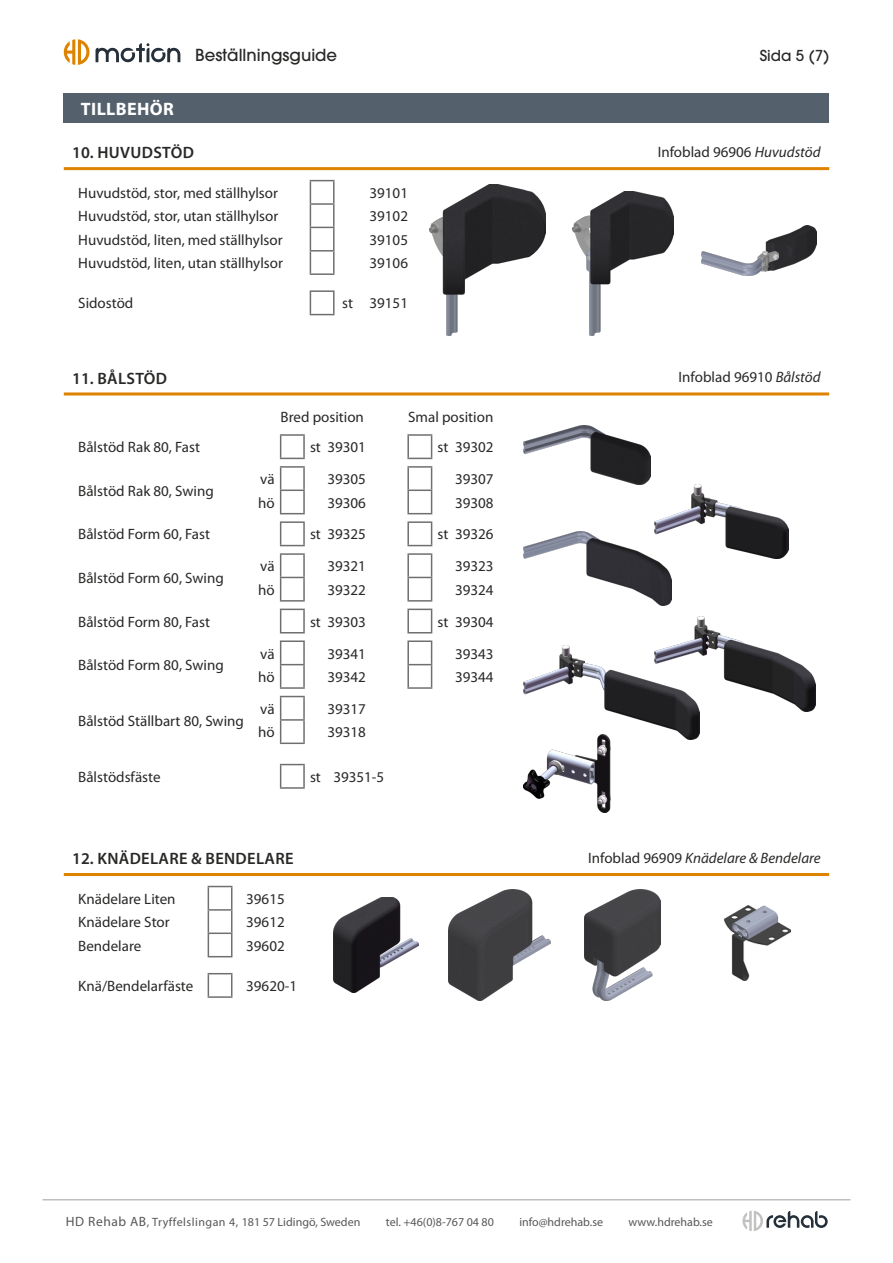
<style>
.page{position:relative;width:893px;height:1263px;background:#fff}
.page>*{position:absolute;margin:0;border:0;box-sizing:border-box;transform-origin:0 0}
.t1{font:700 18px "Myriad Pro";letter-spacing:.02em;color:#fff}
.t2{font:600 16.5px "Myriad Pro";letter-spacing:.02em;color:#282827}
.t3{font:500 16.5px "ITC Avant Garde Pro";color:#282827}
.t4{font:15px "Myriad Pro";color:#282827}
.t5{font:italic 15px "Myriad Pro";color:#282827}
.t6{font:500 15px "ITC Avant Garde Pro";color:#282827}
.t7{font:12px "Myriad Pro";color:#575756}
.s1{font-style:italic}
.s2{font-style:normal}
.s3{font-size:13.5px}
</style>
<div class="page">
<svg style="left:742px;top:1211px;width:86px;height:20px"></svg>
<hr style="left:43px;top:1199px;width:807px;height:1px;background:#9d9d9c">
<svg style="left:96px;top:43px;width:84px;height:19px"></svg>
<svg style="left:64px;top:39px;width:26px;height:26px"></svg>
<svg style="left:208px;top:886px;width:24px;height:71px"></svg>
<svg style="left:208px;top:973px;width:24px;height:23px"></svg>
<hr style="left:208px;top:996px;width:24px;height:2px;background:#706f6f">
<hr style="left:64px;top:873px;width:765px;height:3px;background:#dd8300">
<hr style="left:280px;top:434px;width:25px;height:2px;background:#706f6f">
<hr style="left:407px;top:434px;width:25px;height:2px;background:#706f6f">
<svg style="left:280px;top:436px;width:25px;height:23px"></svg>
<svg style="left:407px;top:436px;width:25px;height:23px"></svg>
<hr style="left:280px;top:466px;width:25px;height:2px;background:#706f6f">
<hr style="left:407px;top:466px;width:25px;height:2px;background:#706f6f">
<svg style="left:280px;top:468px;width:25px;height:46px"></svg>
<svg style="left:407px;top:468px;width:25px;height:46px"></svg>
<hr style="left:280px;top:521px;width:25px;height:2px;background:#706f6f">
<hr style="left:407px;top:521px;width:25px;height:2px;background:#706f6f">
<svg style="left:280px;top:523px;width:25px;height:23px"></svg>
<svg style="left:407px;top:523px;width:25px;height:23px"></svg>
<hr style="left:280px;top:553px;width:25px;height:2px;background:#706f6f">
<hr style="left:407px;top:553px;width:25px;height:2px;background:#706f6f">
<svg style="left:280px;top:555px;width:25px;height:45px"></svg>
<hr style="left:303px;top:578px;width:2px;height:22px;background:#706f6f">
<svg style="left:407px;top:555px;width:25px;height:45px"></svg>
<hr style="left:280px;top:600px;width:25px;height:2px;background:#706f6f">
<hr style="left:407px;top:600px;width:25px;height:2px;background:#706f6f">
<svg style="left:280px;top:609px;width:25px;height:24px"></svg>
<svg style="left:407px;top:609px;width:25px;height:24px"></svg>
<hr style="left:280px;top:640px;width:25px;height:2px;background:#706f6f">
<hr style="left:407px;top:640px;width:25px;height:2px;background:#706f6f">
<svg style="left:280px;top:642px;width:25px;height:45px"></svg>
<hr style="left:303px;top:665px;width:2px;height:22px;background:#706f6f">
<svg style="left:407px;top:642px;width:25px;height:45px"></svg>
<hr style="left:280px;top:687px;width:25px;height:2px;background:#706f6f">
<hr style="left:407px;top:687px;width:25px;height:2px;background:#706f6f">
<svg style="left:280px;top:696px;width:25px;height:46px"></svg>
<hr style="left:303px;top:721px;width:2px;height:21px;background:#706f6f">
<hr style="left:280px;top:742px;width:25px;height:2px;background:#706f6f">
<svg style="left:280px;top:764px;width:25px;height:23px"></svg>
<hr style="left:303px;top:765px;width:2px;height:22px;background:#706f6f">
<hr style="left:280px;top:787px;width:25px;height:2px;background:#706f6f">
<hr style="left:64px;top:392px;width:765px;height:3px;background:#dd8300">
<svg style="left:310px;top:180px;width:25px;height:93px"></svg>
<hr style="left:333px;top:252px;width:2px;height:21px;background:#706f6f">
<hr style="left:310px;top:273px;width:25px;height:2px;background:#706f6f">
<hr style="left:310px;top:290px;width:25px;height:2px;background:#706f6f">
<svg style="left:310px;top:292px;width:25px;height:23px"></svg>
<hr style="left:64px;top:167px;width:765px;height:3px;background:#dd8300">
<div style="left:64px;top:94px;width:765px;height:29px;background:#54616c"></div>
<img style="left:448px;top:889px;width:103px;height:111px">
<img style="left:585px;top:889px;width:76px;height:111px">
<img style="left:724px;top:905px;width:67px;height:76px">
<img style="left:334px;top:897px;width:84px;height:95px">
<img style="left:523px;top:645px;width:177px;height:94px">
<img style="left:655px;top:485px;width:133px;height:73px">
<img style="left:523px;top:425px;width:127px;height:60px">
<img style="left:523px;top:735px;width:87px;height:77px">
<img style="left:429px;top:184px;width:116px;height:151px">
<img style="left:573px;top:192px;width:101px;height:143px">
<img style="left:702px;top:225px;width:114px;height:50px">
<img style="left:655px;top:616px;width:160px;height:95px">
<img style="left:523px;top:531px;width:149px;height:75px">
<p class="t1" style="left:81px;top:97px;width:94px">TILLBEHÖR</p>
<p class="t3" style="left:195px;top:45px;width:144px">Beställningsguide</p>
<p class="t6" style="left:760px;top:46px;width:71px">Sida 5 (7)</p>
<p class="t2" style="left:72px;top:142px;width:123px">10. HUVUDSTÖD</p>
<p class="t4" style="left:658px;top:143px;width:164px">Infoblad 96906 <span class="s1">Huvudstöd</span></p>
<p class="t4" style="left:78px;top:184px;width:201px">Huvudstöd, stor, med ställhylsor</p>
<p class="t4" style="left:370px;top:184px;width:40px">39101</p>
<p class="t4" style="left:78px;top:207px;width:202px">Huvudstöd, stor, utan ställhylsor</p>
<p class="t4" style="left:370px;top:207px;width:40px">39102</p>
<p class="t4" style="left:78px;top:230px;width:206px">Huvudstöd, liten, med ställhylsor</p>
<p class="t4" style="left:370px;top:230px;width:40px">39105</p>
<p class="t4" style="left:78px;top:254px;width:206px">Huvudstöd, liten, utan ställhylsor</p>
<p class="t4" style="left:370px;top:254px;width:40px">39106</p>
<p class="t4" style="left:78px;top:294px;width:57px">Sidostöd</p>
<p class="t4" style="left:342px;top:294px;width:67px">st 39151</p>
<p class="t2" style="left:72px;top:368px;width:96px">11. BÅLSTÖD</p>
<p class="t4" style="left:679px;top:368px;width:144px">Infoblad 96910 <span class="s1">Bålstöd</span></p>
<p class="t4" style="left:281px;top:408px;width:85px">Bred position</p>
<p class="t4" style="left:408px;top:408px;width:87px">Smal position</p>
<p class="t4" style="left:78px;top:438px;width:123px">Bålstöd Rak 80, Fast</p>
<p class="t4" style="left:310px;top:438px;width:57px">st 39301</p>
<p class="t4" style="left:438px;top:438px;width:57px">st 39302</p>
<p class="t4" style="left:78px;top:482px;width:137px">Bålstöd Rak 80, Swing</p>
<p class="t4" style="left:260px;top:470px;width:16px">vä</p>
<p class="t4" style="left:327px;top:470px;width:40px">39305</p>
<p class="t4" style="left:455px;top:470px;width:40px">39307</p>
<p class="t4" style="left:258px;top:493px;width:18px">hö</p>
<p class="t4" style="left:327px;top:493px;width:40px">39306</p>
<p class="t4" style="left:455px;top:493px;width:40px">39308</p>
<p class="t4" style="left:78px;top:525px;width:133px">Bålstöd Form 60, Fast</p>
<p class="t4" style="left:310px;top:525px;width:57px">st 39325</p>
<p class="t4" style="left:438px;top:525px;width:57px">st 39326</p>
<p class="t4" style="left:78px;top:569px;width:147px">Bålstöd Form 60, Swing</p>
<p class="t4" style="left:260px;top:557px;width:16px">vä</p>
<p class="t4" style="left:327px;top:557px;width:40px">39321</p>
<p class="t4" style="left:455px;top:557px;width:40px">39323</p>
<p class="t4" style="left:258px;top:580px;width:18px">hö</p>
<p class="t4" style="left:327px;top:580px;width:40px">39322</p>
<p class="t4" style="left:455px;top:580px;width:40px">39324</p>
<p class="t4" style="left:78px;top:612px;width:133px">Bålstöd Form 80, Fast</p>
<p class="t4" style="left:310px;top:612px;width:57px">st 39303</p>
<p class="t4" style="left:438px;top:612px;width:57px">st 39304</p>
<p class="t4" style="left:78px;top:656px;width:147px">Bålstöd Form 80, Swing</p>
<p class="t4" style="left:260px;top:644px;width:16px">vä</p>
<p class="t4" style="left:327px;top:644px;width:40px">39341</p>
<p class="t4" style="left:455px;top:644px;width:40px">39343</p>
<p class="t4" style="left:258px;top:668px;width:18px">hö</p>
<p class="t4" style="left:327px;top:668px;width:40px">39342</p>
<p class="t4" style="left:455px;top:668px;width:40px">39344</p>
<p class="t4" style="left:78px;top:711px;width:167px">Bålstöd Ställbart 80, Swing</p>
<p class="t4" style="left:260px;top:699px;width:16px">vä</p>
<p class="t4" style="left:327px;top:699px;width:40px">39317</p>
<p class="t4" style="left:258px;top:723px;width:18px">hö</p>
<p class="t4" style="left:327px;top:723px;width:40px">39318</p>
<p class="t4" style="left:78px;top:767px;width:84px">Bålstödsfäste</p>
<p class="t4" style="left:310px;top:767px;width:76px">st 39351-5</p>
<p class="t2" style="left:72px;top:848px;width:223px">12. KNÄDELARE &amp; BENDELARE</p>
<p class="t5" style="left:588px;top:849px;width:234px"><span class="s2">Infoblad 96909</span> Knädelare &amp; Bendelare</p>
<p class="t4" style="left:78px;top:889px;width:99px">Knädelare Liten</p>
<p class="t4" style="left:246px;top:889px;width:40px">39615</p>
<p class="t4" style="left:78px;top:913px;width:93px">Knädelare Stor</p>
<p class="t4" style="left:246px;top:913px;width:40px">39612</p>
<p class="t4" style="left:78px;top:936px;width:65px">Bendelare</p>
<p class="t4" style="left:246px;top:936px;width:40px">39602</p>
<p class="t4" style="left:78px;top:977px;width:117px">Knä/Bendelarfäste</p>
<p class="t4" style="left:246px;top:977px;width:52px">39620-1</p>
<p class="t7" style="left:66px;top:1214px;width:296px"><span class="s3">HD Rehab AB</span>, Tryffelslingan 4, 181 57 Lidingö, Sweden</p>
<p class="t7" style="left:386px;top:1214px;width:110px">tel. +46(0)8-767 04 80</p>
<p class="t7" style="left:519px;top:1214px;width:85px">info@hdrehab.se</p>
<p class="t7" style="left:629px;top:1214px;width:86px">www.hdrehab.se</p>
</div>
